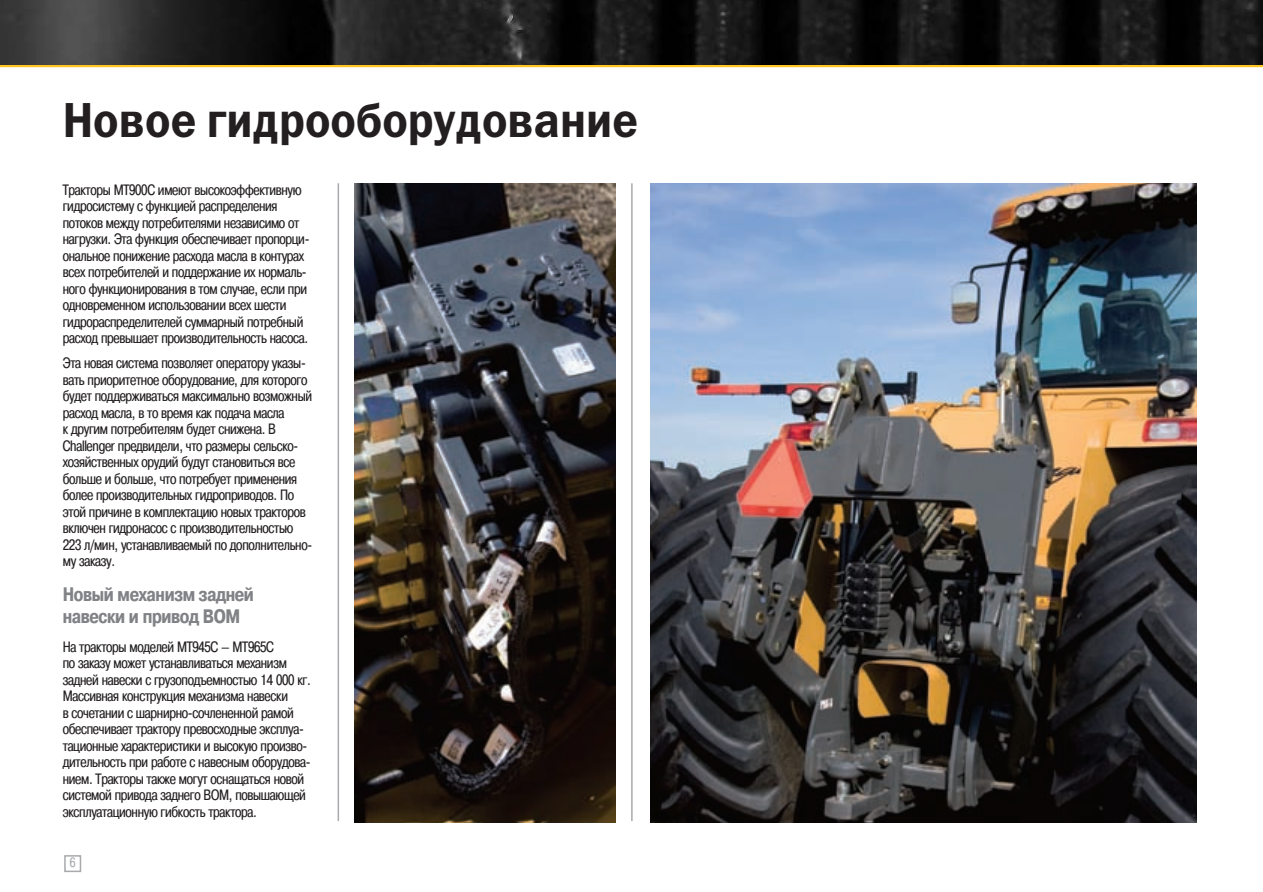
<style>
.page{position:relative;width:1263px;height:892px;background:#fff}
.page>*{position:absolute;margin:0;border:0;box-sizing:border-box;transform-origin:0 0}
.t1{font:49.5px "Franklin Gothic Demi C";color:#231f20;scale:.9 1}
.t2{font:700 19.5px/21.9px "Pragmatica Cond C";letter-spacing:-.02em;color:#808285}
.t3{font:15px/16.5px "Pragmatica Cond C";letter-spacing:-.02em;color:#231f20}
.t4{font:13.5px "Pragmatica Cond C";color:#a8a9ad}
</style>
<div class="page">
<hr style="left:0;top:64px;width:1263px;height:3px;background:#fec422">
<div style="left:64px;top:855px;width:17px;height:17px;border:2px solid #a8a9ad"></div>
<img style="left:0;top:0;width:1263px;height:64px">
<hr style="left:338px;top:183px;width:1px;height:638px;background:#a8a9ad">
<hr style="left:631px;top:183px;width:2px;height:638px;background:#a8a9ad">
<img style="left:355px;top:183px;width:261px;height:639px">
<img style="left:651px;top:183px;width:546px;height:639px">
<h1 class="t1" style="left:63px;top:103px;width:641px">Новое гидрооборудование</h1>
<p class="t3" style="left:63px;top:183px;width:248px">Тракторы MT900C имеют высокоэффективную гидросистему с функцией распределения потоков между потребителями независимо от нагрузки. Эта функция обеспечивает пропорци&shy;ональное понижение расхода масла в контурах всех потребителей и поддержание их нормаль&shy;ного функционирования в том случае, если при одновременном использовании всех шести<br>гид рораспределителей суммарный потребный рас ход превышает производительность насоса.</p>
<p class="t3" style="left:63px;top:356px;width:251px">Эта новая система позволяет оператору указы&shy;вать приоритетное оборудование, для которого будет поддерживаться максимально возможный расход масла, в то время как подача масла<br>к другим потребителям будет снижена. В Challenger предвидели, что размеры сельско&shy;хозяйственных орудий будут становиться все больше и больше, что потребует применения более производительных гидроприводов. По этой причине в комплектацию новых тракторов включен гидронасос с производительностью 223 л/мин, устанавливаемый по дополнительно&shy;му заказу.</p>
<h2 class="t2" style="left:63px;top:585px;width:193px">Новый механизм задней навески и привод ВОМ</h2>
<p class="t3" style="left:63px;top:640px;width:250px">На тракторы моделей MT945C – MT965C<br>по заказу может устанавливаться меха низм задней навески с грузоподъемностью 14 000 кг.<br>Массивная конструкция механизма навески<br>в сочетании с шарнирно-сочлененной рамой обеспечивает трактору превосходные эксплуа&shy;тационные характеристики и высокую произво&shy;дительность при работе с навесным оборудова&shy;нием. Тракторы также могут оснащаться новой системой привода заднего ВОМ, повышающей эксплуатационную гибкость трактора.</p>
<p class="t4" style="left:70px;top:857px;width:7px">6</p>
</div>
